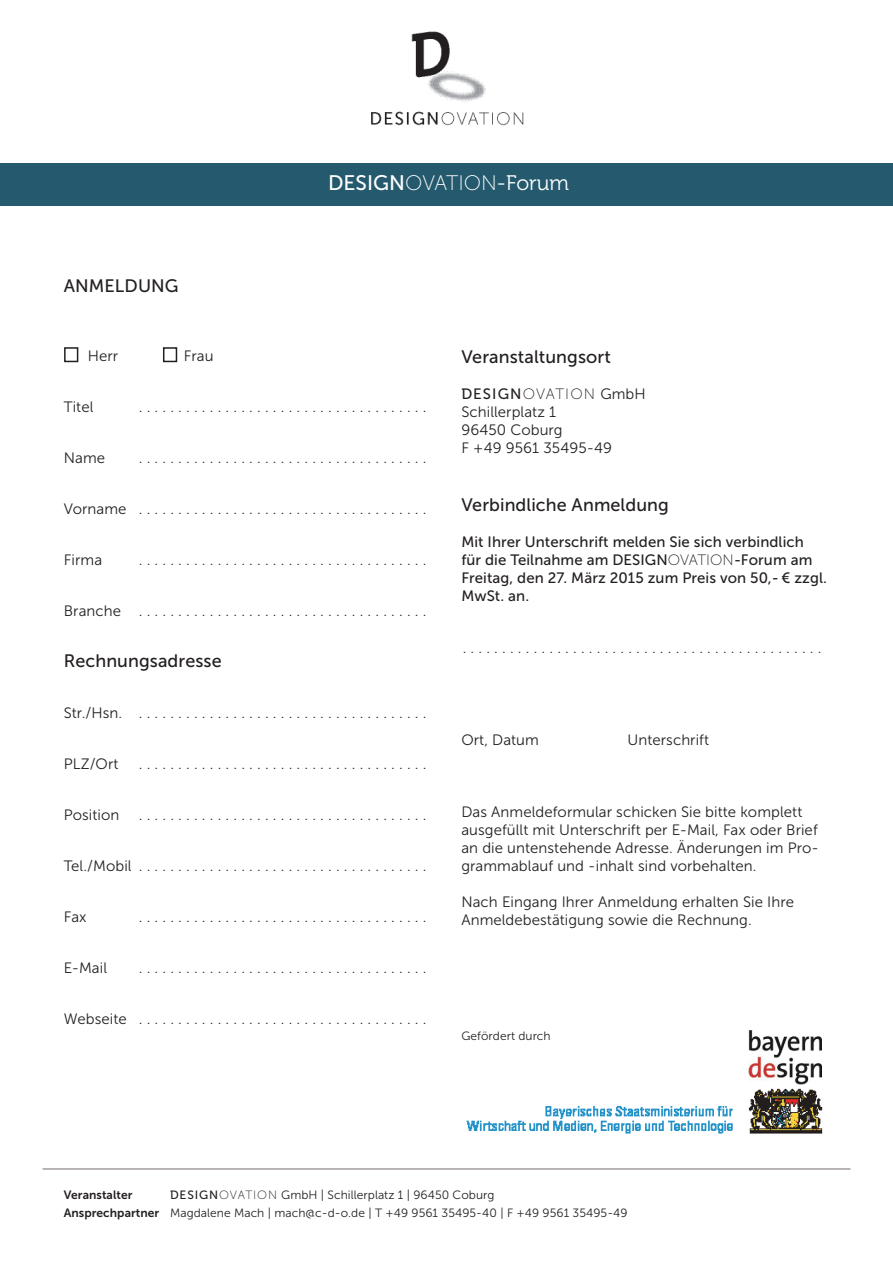
<style>
.page{position:relative;width:893px;height:1263px;background:#fff}
.page>*{position:absolute;margin:0;border:0;box-sizing:border-box;transform-origin:0 0}
.t1{font:21px "Museo Sans 100";color:#fff}
.t2{font:18px "Museo Sans 500";letter-spacing:.005em;color:#231f20}
.t3{font:15px/18px "Museo Sans 300";letter-spacing:.005em;color:#231f20}
.t4{font:15px/18px "Museo Sans 500";letter-spacing:.005em;color:#231f20}
.t5{font:15px "Museo Sans 100";letter-spacing:.075em;color:#231f20}
.t6{font:12px/18px "Museo Sans 300";letter-spacing:.005em;color:#231f20}
.t7{font:12px "Museo Sans 700";letter-spacing:.005em;color:#231f20}
.s1{font-family:"Museo Sans 500"}
.s2{font-family:"Museo 300"}
.s3{font-family:"Museo 500"}
.s4{font-family:"Museo Sans 300"}
.s5{font-family:"Museo Sans 100"}
.s6{font-family:"Museo Sans 700"}
</style>
<div class="page">
<img style="left:371px;top:31px;width:153px;height:95px">
<hr style="left:43px;top:1168px;width:807px;height:1px;background:#756d6b">
<div style="left:0;top:163px;width:893px;height:43px;background:#255a6e"></div>
<img style="left:748px;top:1030px;width:74px;height:54px">
<div style="left:163px;top:347px;width:14px;height:15px;border:2px solid #231f20"></div>
<div style="left:64px;top:347px;width:14px;height:15px;border:2px solid #231f20"></div>
<img style="left:466px;top:1089px;width:357px;height:45px">
<p class="t2" style="left:64px;top:276px;width:25px">Anme</p>
<p class="t2" style="left:115px;top:276px;width:50px">ldung</p>
<h1 class="t1" style="left:328px;top:172px;width:243px"><span class="s1">DESIGN</span>OVATION<span class="s2">-Forum</span></h1>
<p class="t3" style="left:88px;top:347px;width:32px">Herr</p>
<p class="t3" style="left:184px;top:347px;width:31px">Frau</p>
<p class="t3" style="left:64px;top:398px;width:31px">Titel</p>
<p class="t3" style="left:139px;top:398px;width:289px">. . . . . . . . . . . . . . . . . . . . . . . . . . . . . . . . . . . . .</p>
<p class="t3" style="left:64px;top:449px;width:43px">Name</p>
<p class="t3" style="left:139px;top:449px;width:289px">. . . . . . . . . . . . . . . . . . . . . . . . . . . . . . . . . . . . .</p>
<p class="t3" style="left:64px;top:500px;width:364px">Vorname . . . . . . . . . . . . . . . . . . . . . . . . . . . . . . . . . . . . .</p>
<p class="t3" style="left:64px;top:551px;width:40px">Firma</p>
<p class="t3" style="left:139px;top:551px;width:289px">. . . . . . . . . . . . . . . . . . . . . . . . . . . . . . . . . . . . .</p>
<p class="t3" style="left:64px;top:602px;width:364px">Branche . . . . . . . . . . . . . . . . . . . . . . . . . . . . . . . . . . . . .</p>
<p class="t2" style="left:64px;top:651px;width:159px">Rechnungsadresse</p>
<p class="t3" style="left:64px;top:704px;width:364px">Str./Hsn. . . . . . . . . . . . . . . . . . . . . . . . . . . . . . . . . . . . . .</p>
<p class="t3" style="left:64px;top:755px;width:56px">PLZ/Ort</p>
<p class="t3" style="left:139px;top:755px;width:289px">. . . . . . . . . . . . . . . . . . . . . . . . . . . . . . . . . . . . .</p>
<p class="t3" style="left:64px;top:806px;width:57px">Position</p>
<p class="t3" style="left:139px;top:806px;width:289px">. . . . . . . . . . . . . . . . . . . . . . . . . . . . . . . . . . . . .</p>
<p class="t3" style="left:64px;top:857px;width:364px">Tel./Mobil . . . . . . . . . . . . . . . . . . . . . . . . . . . . . . . . . . . . .</p>
<p class="t3" style="left:64px;top:908px;width:24px">Fax</p>
<p class="t3" style="left:139px;top:908px;width:289px">. . . . . . . . . . . . . . . . . . . . . . . . . . . . . . . . . . . . .</p>
<p class="t3" style="left:64px;top:959px;width:45px">E-Mail</p>
<p class="t3" style="left:139px;top:959px;width:289px">. . . . . . . . . . . . . . . . . . . . . . . . . . . . . . . . . . . . .</p>
<p class="t3" style="left:64px;top:1010px;width:364px">Webseite . . . . . . . . . . . . . . . . . . . . . . . . . . . . . . . . . . . . .</p>
<p class="t2" style="left:461px;top:347px;width:151px">Veranstaltungsort</p>
<p class="t5" style="left:461px;top:386px;width:186px"><span class="s3">D</span><span class="s1">ESIGN</span>OVATION <span class="s4">GmbH</span></p>
<p class="t3" style="left:461px;top:403px;width:152px">Schillerplatz 1<br>96450 Coburg<br>F +49 9561 35495-49</p>
<p class="t2" style="left:461px;top:495px;width:209px">Verbindliche Anmeldung</p>
<p class="t4" style="left:461px;top:533px;width:367px">Mit Ihrer U nterschrift melden Sie sich verbindlich für die Teilnahme am DESIGN<span class="s5">OVATION</span>-Forum am Freitag, den 27. März 2015 zum Preis von 50,- € zzgl.<br>MwSt. an.</p>
<p class="t3" style="left:463px;top:639px;width:360px">. . . . . . . . . . . . . . . . . . . . . . . . . . . . . . . . . . . . . . . . . . . . . .</p>
<p class="t3" style="left:461px;top:731px;width:79px">Ort, Datum</p>
<p class="t3" style="left:627px;top:731px;width:83px">Unterschrift</p>
<p class="t3" style="left:461px;top:803px;width:359px">Das Anmeldeformular schicken Sie bitte komplett ausgefüllt mit Unterschrift per E-Mail, Fax oder Brief an die untenstehende Adresse. Änderungen im Pro&shy;grammablauf und -inhalt sind vorbehalten.</p>
<p class="t3" style="left:461px;top:893px;width:334px">Nach Eingang Ihrer Anmeldung erhalten Sie Ihre<br>Anmeldebestätigung sowie die Rechnung.</p>
<p class="t6" style="left:461px;top:1027px;width:91px">Gefördert durch</p>
<p class="t6" style="left:64px;top:1186px;width:565px;text-indent:106px"><span class="s3">D</span><span class="s1">ESIGN</span><span class="s5">OVATION</span> GmbH | Schillerplatz 1 | 96450 Coburg<br><span class="s6">Ansprechpartner</span> Magdalene Mach | mach@c-d-o.de | T +49 9561 35495-40 | F +49 9561 35495-49</p>
<p class="t7" style="left:64px;top:1188px;width:70px">Veranstalter</p>
</div>
